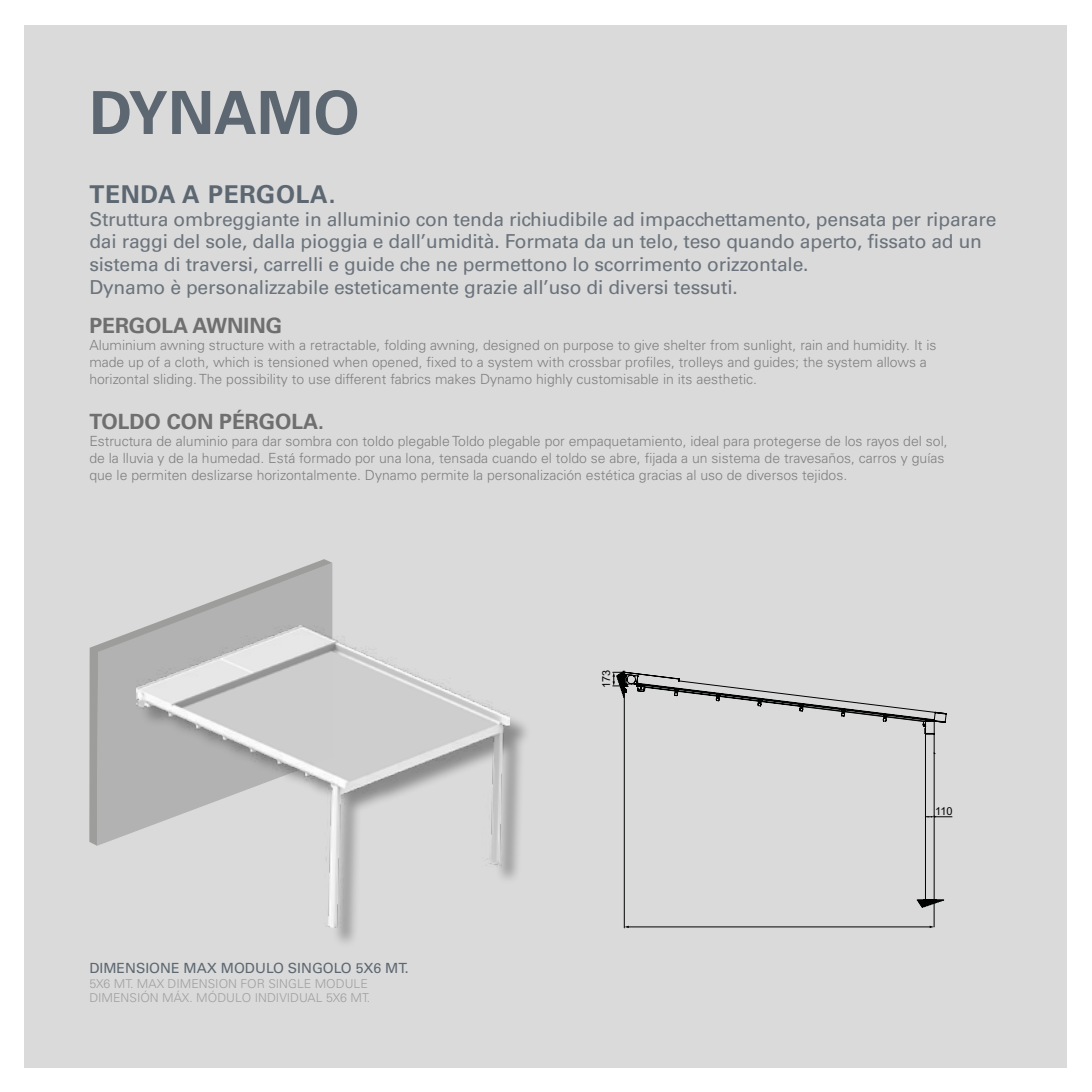
<style>
.page{position:relative;width:1092px;height:1092px;background:#fff}
.page>*{position:absolute;margin:0;border:0;box-sizing:border-box;transform-origin:0 0}
.t1{font:700 59.5px "Univers";color:#5c6771}
.t2{font:700 24.5px "Univers";letter-spacing:.03em;color:#5c6771}
.t3{font:700 21px "Univers";color:#706f6f}
.t4{font:19.25px/22.8px "Univers";letter-spacing:-.01em;color:#6b737c}
.t5{font:300 14px/16.8px "Univers";color:#818080}
.t6{font:14px "Univers";color:#5c6771}
.t7{font:300 12.25px/14.7px "Univers";color:#9f9f9f}
.t8{font:11.03px "Arial";color:#010202}
</style>
<div class="page">
<div style="left:25px;top:25px;width:1042px;height:1042px;background:#dadada"></div>
<svg style="left:623px;top:734px;width:313px;height:166px"></svg>
<hr style="left:624px;top:693px;width:1px;height:234px;background:#010202">
<hr style="left:628px;top:926px;width:302px;height:1px;background:#010202">
<svg style="left:612px;top:671px;width:334px;height:63px"></svg>
<svg style="left:925px;top:815px;width:27px;height:2px"></svg>
<svg style="left:917px;top:899px;width:26px;height:29px"></svg>
<div style="left:749px;top:876px;width:62px;height:47px;background:#dadada"></div>
<div style="left:139px;top:628px;width:392px;height:321px;background:#706f6f;opacity:.75"></div>
<img style="left:139px;top:625px;width:370px;height:302px">
<svg style="left:89px;top:559px;width:243px;height:286px"></svg>
<h1 class="t1" style="left:89px;top:78px;width:272px">DYNAMO</h1>
<h2 class="t2" style="left:89px;top:180px;width:248px">TENDA A PERGOLA.</h2>
<p class="t4" style="left:89px;top:207px;width:908px">Struttura ombreggiante in alluminio con tenda richiudibile ad impacchettamento, pensata per riparare dai raggi del sole, dalla pioggia e dall’umidità. Formata da un telo, teso quando aperto, fissato ad un sistema di traversi, carrelli e guide che ne permettono lo scorrimento orizzontale.<br>Dynamo è personalizzabile esteticamente grazie all’uso di diversi tessuti.</p>
<h3 class="t3" style="left:89px;top:313px;width:194px">PERGOLA AWNING</h3>
<p class="t5" style="left:89px;top:337px;width:848px">Aluminium awning structure with a retractable, folding awning, designed on purpose to give shelter from sunlight, rain and humidity. It is made up of a cloth, which is tensioned when opened, fixed to a system with crossbar profiles, trolleys and guides; the system allows a horizontal sliding. The possibility to use different fabrics makes Dynamo highly customisable in its aesthetic.</p>
<h3 class="t3" style="left:89px;top:409px;width:236px">TOLDO CON PÉRGOLA.</h3>
<p class="t5" style="left:89px;top:432px;width:859px">Estructura de aluminio para dar sombra con toldo plegable Toldo plegable por empaquetamiento, ideal para protegerse de los rayos del sol, de la lluvia y de la humedad. Está formado por una lona, tensada cuando el toldo se abre, fijada a un sistema de travesaños, carros y guías que le permiten deslizarse horizontalmente. Dynamo permite la personalización estética gracias al uso de diversos tejidos.</p>
<p class="t6" style="left:89px;top:959px;width:321px">DIMENSIONE MAX MODULO SINGOLO 5X6 MT.</p>
<p class="t7" style="left:89px;top:975px;width:282px">5X6 MT. MAX DIMENSION FOR SINGLE MODULE<br>DIMENSIÓN MÁX. MÓDULO INDIVIDUAL 5X6 MT.</p>
<p class="t8" style="left:598px;top:688px;width:20px;rotate:-90deg">173</p>
<p class="t8" style="left:935px;top:803px;width:19px">110</p>
</div>
